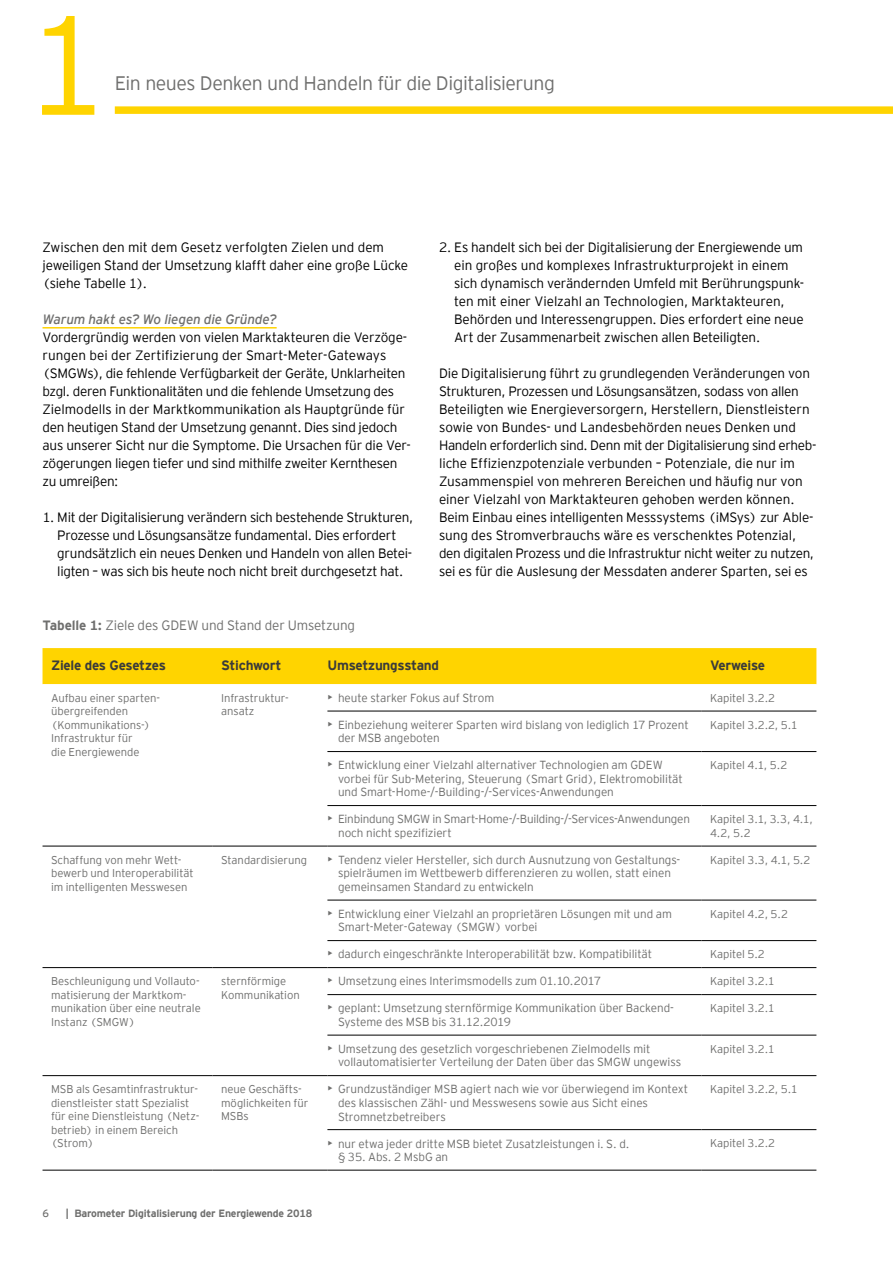
<style>
.page{position:relative;width:893px;height:1263px;background:#fff}
.page>*{position:absolute;margin:0;border:0;box-sizing:border-box;transform-origin:0 0}
.t1{font:300 141px "EY Interstate";color:#ffd400}
.t2{font:300 19.5px "EY Interstate";letter-spacing:-.025em;color:#6f6f6e}
.t3{font:300 13.5px/18px "EY Interstate";letter-spacing:-.015em;color:#000}
.t4{font:700 13.5px "EY Interstate";letter-spacing:-.02em;color:#3b3b3a}
.t5{font:300 13.5px "EY Interstate";letter-spacing:-.01em;color:#6f6f6e}
.t6{font:italic 13.5px "EY Interstate";letter-spacing:-.01em;color:#6f6f6e}
.t7{font:300 11.7px/13.5px "EY Interstate";letter-spacing:-.005em;color:#6f6f6e}
.t8{font:300 11.25px/13.5px "EY Interstate";letter-spacing:-.005em;color:#6f6f6e}
.t9{font:700 10.5px "EY Interstate";letter-spacing:-.02em;color:#6f6f6e}
.t10{font:10.5px "EY Interstate";color:#6f6f6e}
.s1{font-weight:700}
.s2{font-size:13.5px}
</style>
<div class="page">
<div style="left:115px;top:106px;width:778px;height:8px;background:#ffd400"></div>
<hr style="left:43px;top:327px;width:234px;height:2px;background:#ffd400">
<div style="left:43px;top:648px;width:773px;height:36px;background:#ffd400"></div>
<svg style="left:43px;top:684px;width:773px;height:486px"></svg>
<hr style="left:327px;top:711px;width:375px;height:1px;background:#000">
<hr style="left:702px;top:711px;width:114px;height:1px;background:#000">
<hr style="left:327px;top:751px;width:375px;height:1px;background:#000">
<hr style="left:702px;top:751px;width:114px;height:1px;background:#000">
<hr style="left:327px;top:805px;width:375px;height:1px;background:#000">
<hr style="left:702px;top:805px;width:114px;height:1px;background:#000">
<hr style="left:43px;top:846px;width:170px;height:1px;background:#000">
<hr style="left:213px;top:846px;width:114px;height:1px;background:#000">
<hr style="left:327px;top:846px;width:375px;height:1px;background:#000">
<hr style="left:702px;top:846px;width:114px;height:1px;background:#000">
<hr style="left:327px;top:900px;width:375px;height:1px;background:#000">
<hr style="left:702px;top:900px;width:114px;height:1px;background:#000">
<hr style="left:327px;top:940px;width:375px;height:1px;background:#000">
<hr style="left:702px;top:940px;width:114px;height:1px;background:#000">
<hr style="left:43px;top:967px;width:170px;height:1px;background:#000">
<hr style="left:213px;top:967px;width:114px;height:1px;background:#000">
<hr style="left:327px;top:967px;width:375px;height:1px;background:#000">
<hr style="left:702px;top:967px;width:114px;height:1px;background:#000">
<hr style="left:327px;top:994px;width:375px;height:1px;background:#000">
<hr style="left:702px;top:994px;width:114px;height:1px;background:#000">
<hr style="left:327px;top:1035px;width:375px;height:1px;background:#000">
<hr style="left:702px;top:1035px;width:114px;height:1px;background:#000">
<hr style="left:43px;top:1075px;width:170px;height:1px;background:#000">
<hr style="left:213px;top:1075px;width:114px;height:1px;background:#000">
<hr style="left:327px;top:1075px;width:375px;height:1px;background:#000">
<hr style="left:702px;top:1075px;width:114px;height:1px;background:#000">
<hr style="left:327px;top:1129px;width:375px;height:1px;background:#000">
<hr style="left:702px;top:1129px;width:114px;height:1px;background:#000">
<hr style="left:43px;top:1170px;width:170px;height:1px;background:#000">
<hr style="left:213px;top:1170px;width:114px;height:1px;background:#000">
<hr style="left:327px;top:1170px;width:375px;height:1px;background:#000">
<hr style="left:702px;top:1170px;width:114px;height:1px;background:#000">
<h1 class="t1" style="left:23px;top:-13px;width:89px">1</h1>
<h2 class="t2" style="left:115px;top:72px;width:442px">Ein neues Denken und Handeln für die Digitalisierung</h2>
<p class="t3" style="left:43px;top:238px;width:367px">Zwischen den mit dem Gesetz verfolgten Zielen und dem jeweiligen Stand der Umsetzung klafft daher eine große Lücke (siehe Tabelle 1).</p>
<p class="t6" style="left:43px;top:312px;width:236px">Warum hakt es? Wo liegen die Gründe?</p>
<p class="t3" style="left:43px;top:328px;width:370px">Vordergründig werden von vielen Marktakteuren die Verzöge&shy;rungen bei der Zertifizierung der Smart-Meter-Gateways (SMGWs), die fehlende Verfügbarkeit der Geräte, Unklarheiten bzgl. deren Funktionalitäten und die fehlende Umsetzung des Zielmodells in der Marktkommunikation als Hauptgründe für den heutigen Stand der Umsetzung genannt. Dies sind jedoch aus unserer Sicht nur die Symptome. Die Ursachen für die Ver&shy;zögerungen liegen tiefer und sind mithilfe zweiter Kernthesen zu umreißen:</p>
<p class="t3" style="left:57px;top:508px;width:357px;text-indent:-15px">1. Mit der Digitalisierung verändern sich bestehende Strukturen, Prozesse und Lösungsansätze fundamental. Dies erfordert grundsätzlich ein neues Denken und Handeln von allen Betei&shy;ligten – was sich bis heute noch nicht breit durchgesetzt hat.</p>
<p class="t3" style="left:454px;top:238px;width:352px;text-indent:-15px">2. Es handelt sich bei der Digitalisierung der Energiewende um ein großes und komplexes Infrastrukturprojekt in einem sich dynamisch verändernden Umfeld mit Berührungspunk&shy;ten mit einer Vielzahl an Technologien, Marktakteuren, Behörden und Interessengruppen. Dies erfordert eine neue Art der Zusammenarbeit zwischen allen Beteiligten.</p>
<p class="t3" style="left:439px;top:364px;width:379px">Die Digitalisierung führt zu grundlegenden Veränderungen von Strukturen, Prozessen und Lösungsansätzen, sodass von allen Beteiligten wie Energieversorgern, Herstellern, Dienstleistern sowie von Bundes- und Landesbehörden neues Denken und Handeln erforderlich sind. Denn mit der Digitalisierung sind erheb&shy;liche Effizienzpotenziale verbunden – Potenziale, die nur im Zusammenspiel von mehreren Bereichen und häufig nur von einer Vielzahl von Marktakteuren gehoben werden können.<br>Beim Einbau eines intelligenten Messsystems (iMSys) zur Able&shy;sung des Stromverbrauchs wäre es verschenktes Potenzial, den digitalen Prozess und die Infrastruktur nicht weiter zu nutzen, sei es für die Auslesung der Messdaten anderer Sparten, sei es</p>
<p class="t5" style="left:43px;top:618px;width:314px"><span class="s1">Tabelle 1:</span> Ziele des GDEW und Stand der Umsetzung</p>
<p class="t4" style="left:51px;top:658px;width:116px">Ziele des Gesetzes</p>
<p class="t4" style="left:221px;top:658px;width:62px">Stichwort</p>
<p class="t4" style="left:327px;top:658px;width:113px">Umsetzungsstand</p>
<p class="t4" style="left:710px;top:658px;width:57px">Verweise</p>
<p class="t8" style="left:51px;top:691px;width:109px">Aufbau einer sparten&shy;übergreifenden (Kommunikations-)<br>Infrastruktur für<br>die Energiewende</p>
<p class="t8" style="left:221px;top:691px;width:67px">Infrastruktur-- ansatz</p>
<p class="t7" style="left:327px;top:691px;width:168px"><span class="s2">•</span> heute starker Fokus auf Strom</p>
<p class="t8" style="left:710px;top:691px;width:67px">Kapitel 3.2.2</p>
<p class="t7" style="left:338px;top:718px;width:352px;text-indent:-11px"><span class="s2">•</span> Einbeziehung weiterer Sparten wird bislang von lediglich 17 Prozent der MSB angeboten</p>
<p class="t8" style="left:710px;top:718px;width:89px">Kapitel 3.2.2, 5.1</p>
<p class="t7" style="left:338px;top:758px;width:346px;text-indent:-11px"><span class="s2">•</span> Entwicklung einer Vielzahl alternativer Technologien am GDEW vorbei für Sub-Metering, Steuerung (Smart Grid), Elektromobilität und Smart-Home-/-Building-/-Services-Anwendungen</p>
<p class="t8" style="left:710px;top:758px;width:79px">Kapitel 4.1, 5.2</p>
<p class="t7" style="left:338px;top:812px;width:353px;text-indent:-11px"><span class="s2">•</span> Einbindung SMGW in Smart-Home-/-Building-/-Services-Anwendungen noch nicht spezifiziert</p>
<p class="t8" style="left:710px;top:812px;width:104px">Kapitel 3.1, 3.3, 4.1,<br>4.2, 5.2</p>
<p class="t8" style="left:51px;top:853px;width:144px">Schaffung von mehr Wett&shy;bewerb und Interoperabilität im intelligenten Messwesen</p>
<p class="t8" style="left:221px;top:853px;width:88px">Standardisierung</p>
<p class="t7" style="left:338px;top:853px;width:344px;text-indent:-11px"><span class="s2">•</span> Tendenz vieler Hersteller, sich durch Ausnutzung von Gestaltungs&shy;spielräumen im Wettbewerb differenzieren zu wollen, statt einen gemeinsamen Standard zu entwickeln</p>
<p class="t8" style="left:710px;top:853px;width:102px">Kapitel 3.3, 4.1, 5.2</p>
<p class="t7" style="left:338px;top:907px;width:335px;text-indent:-11px"><span class="s2">•</span> Entwicklung einer Vielzahl an proprietären Lösungen mit und am<br>Smart-Meter-Gateway (SMGW) vorbei</p>
<p class="t8" style="left:710px;top:907px;width:79px">Kapitel 4.2, 5.2</p>
<p class="t7" style="left:327px;top:947px;width:326px"><span class="s2">•</span> dadurch eingeschränkte Interoperabilität bzw. Kompatibilität</p>
<p class="t8" style="left:710px;top:947px;width:56px">Kapitel 5.2</p>
<p class="t8" style="left:51px;top:974px;width:151px">Beschleunigung und Vollauto&shy;matisierung der Marktkom&shy;munikation über eine neutrale<br>Instanz (SMGW)</p>
<p class="t8" style="left:221px;top:974px;width:80px">sternförmige<br>Kommunikation</p>
<p class="t7" style="left:327px;top:974px;width:275px"><span class="s2">•</span> Umsetzung eines Interimsmodells zum 01.10.2017</p>
<p class="t8" style="left:710px;top:974px;width:66px">Kapitel 3.2.1</p>
<p class="t7" style="left:338px;top:1001px;width:337px;text-indent:-11px"><span class="s2">•</span> geplant: Umsetzung sternförmige Kommunikation über Backend-<br>Systeme des MSB bis 31.12.2019</p>
<p class="t8" style="left:710px;top:1001px;width:66px">Kapitel 3.2.1</p>
<p class="t7" style="left:338px;top:1042px;width:345px;text-indent:-11px"><span class="s2">•</span> Umsetzung des gesetzlich vorgeschriebenen Zielmodells mit vollautomatisierter Verteilung der Daten über das SMGW ungewiss</p>
<p class="t8" style="left:710px;top:1042px;width:66px">Kapitel 3.2.1</p>
<p class="t8" style="left:51px;top:1082px;width:150px">MSB als Gesamtinfrastruktur&shy;dienstleister statt Spezialist für eine Dienstleistung (Netz&shy;betrieb) in einem Bereich (Strom)</p>
<p class="t8" style="left:221px;top:1082px;width:89px">neue Geschäfts&shy;möglichkeiten für<br>MSBs</p>
<p class="t7" style="left:338px;top:1082px;width:352px;text-indent:-11px"><span class="s2">•</span> Grundzuständiger MSB agiert nach wie vor überwiegend im Kontext des klassischen Zähl- und Messwesens sowie aus Sicht eines<br>Stromnetzbetreibers</p>
<p class="t8" style="left:710px;top:1082px;width:89px">Kapitel 3.2.2, 5.1</p>
<p class="t7" style="left:338px;top:1136px;width:293px;text-indent:-11px"><span class="s2">•</span> nur etwa jeder dritte MSB bietet Zusatzleistungen i. S. d. § 35. Abs. 2 MsbG an</p>
<p class="t8" style="left:710px;top:1136px;width:67px">Kapitel 3.2.2</p>
<p class="t10" style="left:43px;top:1208px;width:8px">6</p>
<p class="t9" style="left:66px;top:1208px;width:248px">| Barometer Digitalisierung der Energiewende 2018</p>
</div>
